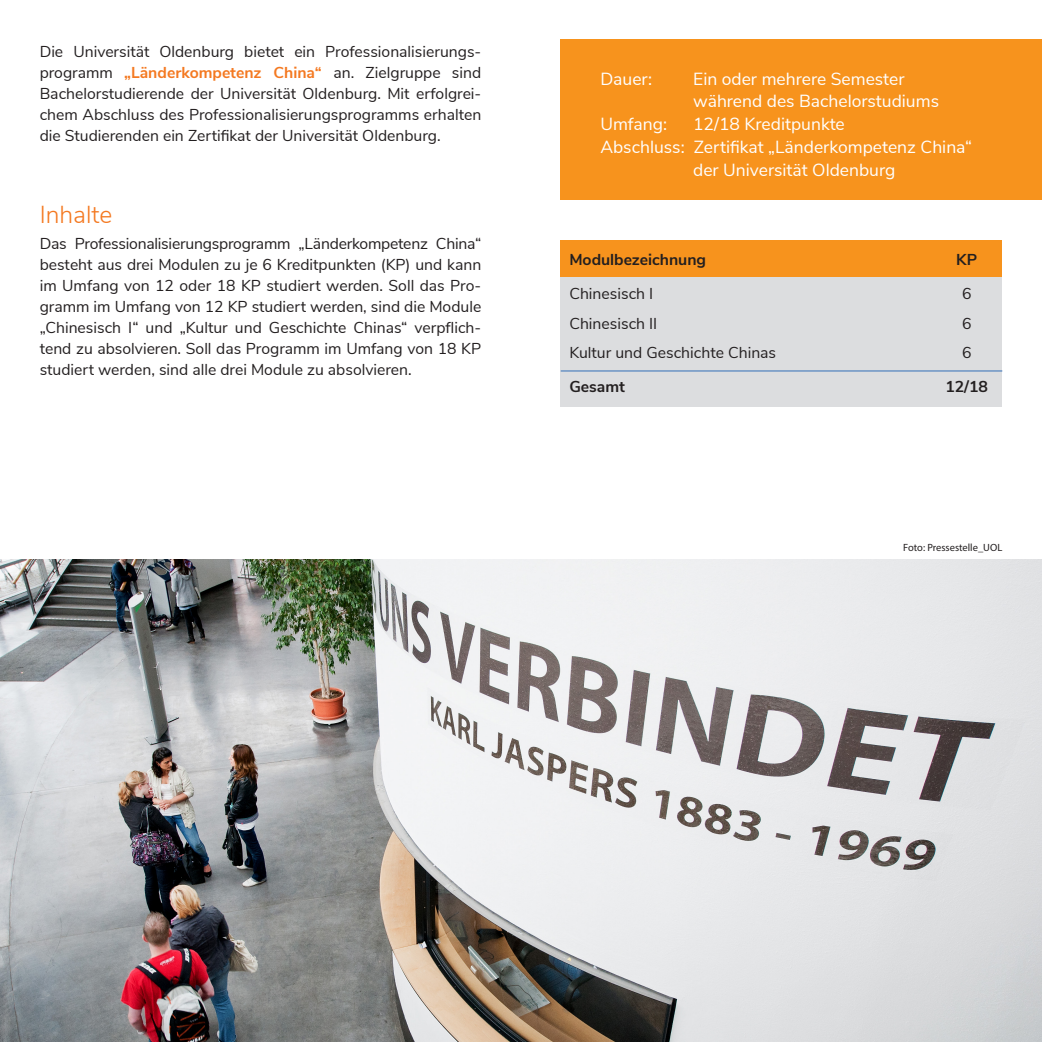
<style>
.page{position:relative;width:1042px;height:1042px;background:#fff}
.page>*{position:absolute;margin:0;border:0;box-sizing:border-box;transform-origin:0 0}
.t1{font:300 24.5px "Nunito Sans";color:#f47921}
.t2{font:17.5px/22.8px "Nunito Sans";color:#fff}
.t3{font:15.75px/21px "Nunito Sans";color:#231f20}
.t4{font:700 15.75px "Nunito Sans";color:#231f20}
.t5{font:10.5px "Myriad Pro";color:#231f20}
.s1{font-weight:700;color:#f47921}
</style>
<div class="page">
<div style="left:561px;top:276px;width:441px;height:131px;background:#dcdddf"></div>
<div style="left:561px;top:40px;width:481px;height:160px;background:#f7931d"></div>
<div style="left:561px;top:240px;width:441px;height:37px;background:#f7931d"></div>
<hr style="left:561px;top:370px;width:441px;height:1px;background:#326fb7">
<img style="left:0;top:559px;width:1042px;height:483px">
<p class="t3" style="left:40px;top:40px;width:443px">Die Universität Oldenburg bietet ein Professionalisierungs&shy;programm <span class="s1">„Länderkompetenz China“</span> an. Zielgruppe sind Bachelorstudierende der Universität Oldenburg. Mit erfolgrei&shy;chem Abschluss des Professionalisierungsprogramms erhalten die Studierenden ein Zertifikat der Universität Oldenburg.</p>
<h1 class="t1" style="left:40px;top:197px;width:74px">Inhalte</h1>
<p class="t3" style="left:40px;top:232px;width:443px;text-align:justify">Das Professionalisierungsprogramm „Länderkompetenz China“ besteht aus drei Modulen zu je 6 Kreditpunkten (KP) und kann im Umfang von 12 oder 18 KP studiert werden. Soll das Pro&shy;gramm im Umfang von 12 KP studiert werden, sind die Module „Chinesisch I“ und „Kultur und Geschichte Chinas“ verpflich&shy;tend zu absolvieren. Soll das Programm im Umfang von 18 KP studiert werden, sind alle drei Module zu absolvieren.</p>
<p class="t2" style="left:600px;top:66px;width:53px">Dauer:</p>
<p class="t2" style="left:693px;top:66px;width:247px">Ein oder mehrere Semester während des Bachelorstudiums</p>
<p class="t2" style="left:600px;top:112px;width:68px">Umfang:</p>
<p class="t2" style="left:693px;top:112px;width:153px">12/18 Kreditpunkte</p>
<p class="t2" style="left:600px;top:134px;width:373px">Abschluss: Zertifikat „Länderkompetenz China“</p>
<p class="t2" style="left:693px;top:157px;width:204px">der Universität Oldenburg</p>
<p class="t4" style="left:569px;top:248px;width:138px">Modulbezeichnung</p>
<p class="t4" style="left:956px;top:248px;width:22px">KP</p>
<p class="t3" style="left:569px;top:282px;width:85px">Chinesisch I</p>
<p class="t3" style="left:962px;top:282px;width:11px">6</p>
<p class="t3" style="left:569px;top:312px;width:89px">Chinesisch II</p>
<p class="t3" style="left:962px;top:312px;width:11px">6</p>
<p class="t3" style="left:569px;top:341px;width:208px">Kultur und Geschichte Chinas</p>
<p class="t3" style="left:962px;top:341px;width:11px">6</p>
<p class="t4" style="left:569px;top:375px;width:57px">Gesamt</p>
<p class="t4" style="left:945px;top:375px;width:44px">12/18</p>
<p class="t5" style="left:903px;top:541px;width:100px">Foto: Pressestelle_UOL</p>
</div>
